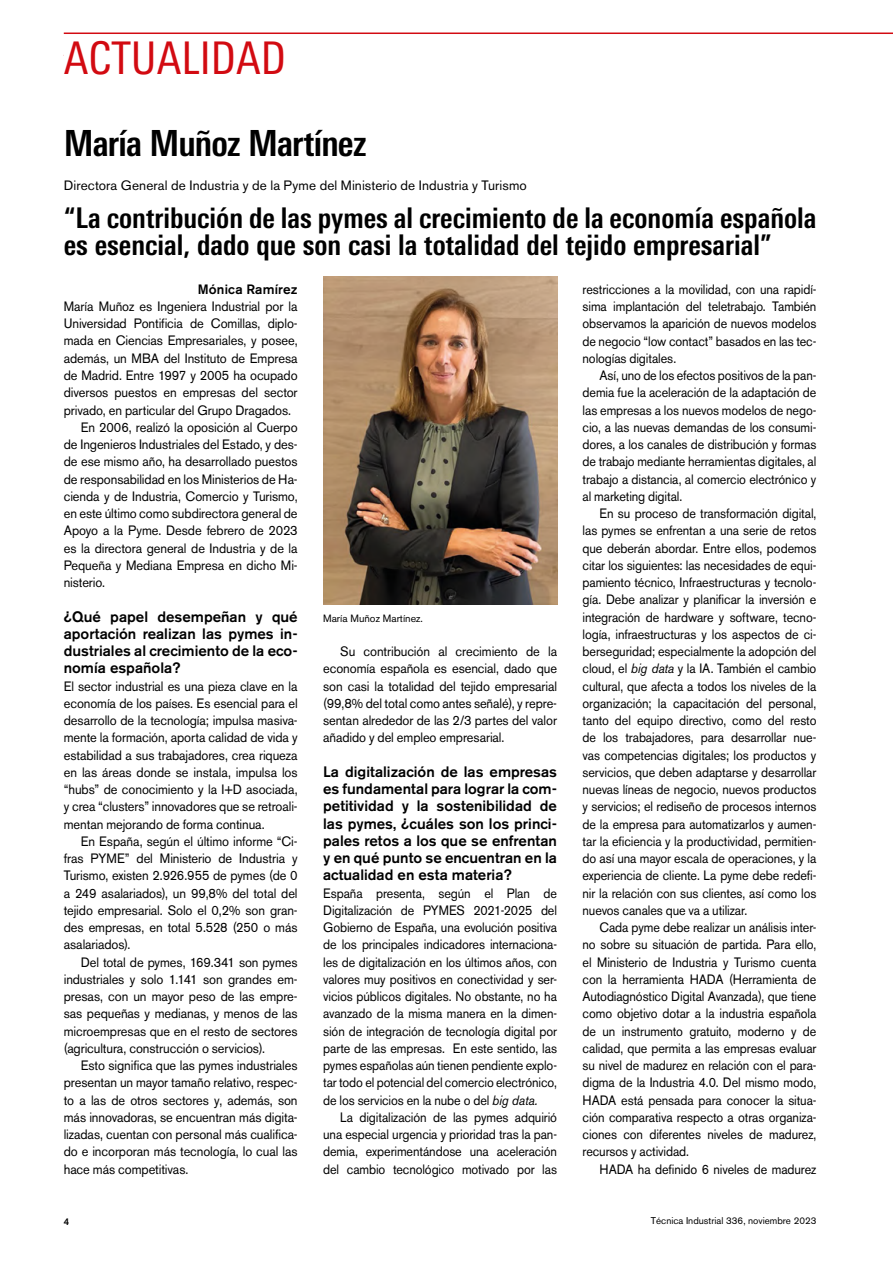
<style>
.page{position:relative;width:893px;height:1263px;background:#fff}
.page>*{position:absolute;margin:0;border:0;box-sizing:border-box;transform-origin:0 0}
.t1{font:condensed 45px "LT Univers";color:#d20a11}
.t2{font:700 condensed 36px "LT Univers";letter-spacing:-.025em;color:#000}
.t3{font:700 condensed 28.5px/27px "LT Univers";color:#000}
.t4{font:condensed 18px "LT Univers";color:#d20a11}
.t5{font:500 15px/17.2px "Akzidenz Grotesk BE";color:#000;text-align:justify}
.t6{font:13.5px/17.2px "Akzidenz Grotesk BE";letter-spacing:-.005em;color:#000;text-align:justify;scale:.93 1}
.t7{font:13.5px/17.2px "Akzidenz Grotesk BE";letter-spacing:-.005em;color:#000;text-align:justify;scale:.95 1}
.t8{font:13.5px "Akzidenz Grotesk BE";letter-spacing:-.005em;color:#000}
.t9{font:500 13.5px "Akzidenz Grotesk BE";letter-spacing:.01em;color:#000}
.t10{font:10.5px "Akzidenz Grotesk BE";color:#000}
.t11{font:9.75px "Akzidenz Grotesk BE";color:#000}
.t12{font:500 9.75px "Akzidenz Grotesk BE";color:#000}
.s1{font-style:italic}
</style>
<div class="page">
<hr style="left:64px;top:33px;width:829px;height:1px;background:#d20a11">
<img style="left:323px;top:276px;width:234px;height:328px">
<h1 class="t1" style="left:64px;top:32px;width:224px">ACTUALIDAD</h1>
<h3 class="t4" style="left:64px;top:39px;width:90px">ACTUALIDAD</h3>
<h2 class="t2" style="left:64px;top:122px;width:304px">María Muñoz Martínez</h2>
<p class="t8" style="left:64px;top:177px;width:465px">Directora General de Industria y de la Pyme del Ministerio de Industria y Turismo</p>
<h3 class="t3" style="left:64px;top:204px;width:754px">“La contribución de las pymes al crecimiento de la economía española es esencial, dado que son casi la totalidad del tejido empresarial”</h3>
<p class="t9" style="left:198px;top:281px;width:101px">Mónica Ramírez</p>
<p class="t7" style="left:64px;top:298px;width:248px">María Muñoz es Ingeniera Industrial por la</p>
<p class="t7" style="left:64px;top:315px;width:248px">Universidad Pontificia de Comillas, diplo-</p>
<p class="t7" style="left:64px;top:332px;width:248px">mada en Ciencias Empresariales, y posee,</p>
<p class="t7" style="left:64px;top:349px;width:248px">además, un MBA del Instituto de Empresa</p>
<p class="t7" style="left:64px;top:367px;width:248px">de Madrid. Entre 1997 y 2005 ha ocupado</p>
<p class="t7" style="left:64px;top:384px;width:248px">diversos puestos en empresas del sector</p>
<p class="t7" style="left:64px;top:401px;width:241px">privado, en particular del Grupo Dragados.</p>
<p class="t7" style="left:81px;top:418px;width:230px">En 2006, realizó la oposición al Cuerpo</p>
<p class="t7" style="left:64px;top:436px;width:248px">de Ingenieros Industriales del Estado, y des-</p>
<p class="t7" style="left:64px;top:453px;width:248px">de ese mismo año, ha desarrollado puestos</p>
<p class="t7" style="left:64px;top:470px;width:248px">de responsabilidad en los Ministerios de Ha-</p>
<p class="t7" style="left:64px;top:487px;width:248px">cienda y de Industria, Comercio y Turismo,</p>
<p class="t7" style="left:64px;top:505px;width:248px">en este último como subdirectora general de</p>
<p class="t7" style="left:64px;top:522px;width:248px">Apoyo a la Pyme. Desde febrero de 2023</p>
<p class="t7" style="left:64px;top:539px;width:248px">es la directora general de Industria y de la</p>
<p class="t7" style="left:64px;top:556px;width:248px">Pequeña y Mediana Empresa en dicho Mi-</p>
<p class="t7" style="left:64px;top:574px;width:45px">nisterio.</p>
<p class="t5" style="left:64px;top:607px;width:235px">¿Qué papel desempeñan y qué aportación realizan las pymes in&shy;dustriales al crecimiento de la eco&shy;nomía española?</p>
<p class="t7" style="left:64px;top:677px;width:248px">El sector industrial es una pieza clave en la economía de los países. Es esencial para el desarrollo de la tecnología; impulsa masiva&shy;mente la formación, aporta calidad de vida y estabilidad a sus trabajadores, crea riqueza en las áreas donde se instala, impulsa los “hubs” de conocimiento y la I+D asociada, y crea “clusters” innovadores que se retroali&shy;mentan mejorando de forma continua.</p>
<p class="t7" style="left:64px;top:832px;width:248px;text-indent:17px">En España, según el último informe “Ci&shy;fras PYME” del Ministerio de Industria y Turismo, existen 2.926.955 de pymes (de 0 a 249 asalariados), un 99,8% del total del tejido empresarial. Solo el 0,2% son gran&shy;des empresas, en total 5.528 (250 o más asalariados).</p>
<p class="t7" style="left:64px;top:953px;width:248px;text-indent:17px">Del total de pymes, 169.341 son pymes industriales y solo 1.141 son grandes em&shy;presas, con un mayor peso de las empre&shy;sas pequeñas y medianas, y menos de las microempresas que en el resto de sectores (agricultura, construcción o servicios).</p>
<p class="t7" style="left:64px;top:1057px;width:248px;text-indent:17px">Esto significa que las pymes industriales presentan un mayor tamaño relativo, respec&shy;to a las de otros sectores y, además, son más innovadoras, se encuentran más digita&shy;lizadas, cuentan con personal más cualifica&shy;do e incorporan más tecnología, lo cual las hace más competitivas.</p>
<p class="t6" style="left:583px;top:280px;width:253px">restricciones a la movilidad, con una rapidí&shy;sima implantación del teletrabajo. También observamos la aparición de nuevos modelos de negocio “low contact” basados en las tec&shy;nologías digitales.</p>
<p class="t6" style="left:583px;top:367px;width:253px;text-indent:17px">Así, uno de los efectos positivos de la pan&shy;demia fue la aceleración de la adaptación de las empresas a los nuevos modelos de nego&shy;cio, a las nuevas demandas de los consumi&shy;dores, a los canales de distribución y formas de trabajo mediante herramientas digitales, al trabajo a distancia, al comercio electrónico y al marketing digital.</p>
<p class="t6" style="left:583px;top:505px;width:253px;text-indent:17px">En su proceso de transformación digital, las pymes se enfrentan a una serie de retos que deberán abordar. Entre ellos, podemos citar los siguientes: las necesidades de equi&shy;pamiento técnico, Infraestructuras y tecnolo&shy;gía. Debe analizar y planificar la inversión e integración de hardware y software, tecno&shy;logía, infraestructuras y los aspectos de ci&shy;berseguridad; especialmente la adopción del cloud, el <span class="s1">big data</span> y la IA. También el cambio cultural, que afecta a todos los niveles de la organización; la capacitación del personal, tanto del equipo directivo, como del resto de los trabajadores, para desarrollar nue&shy;vas competencias digitales; los productos y servicios, que deben adaptarse y desarrollar nuevas líneas de negocio, nuevos productos y servicios; el rediseño de procesos internos de la empresa para automatizarlos y aumen&shy;tar la eficiencia y la productividad, permitien&shy;do así una mayor escala de operaciones, y la experiencia de cliente. La pyme debe redefi&shy;nir la relación con sus clientes, así como los nuevos canales que va a utilizar.</p>
<p class="t6" style="left:583px;top:919px;width:253px;text-indent:17px">Cada pyme debe realizar un análisis inter&shy;no sobre su situación de partida. Para ello, el Ministerio de Industria y Turismo cuenta con la herramienta HADA (Herramienta de Autodiagnóstico Digital Avanzada), que tiene como objetivo dotar a la industria española de un instrumento gratuito, moderno y de calidad, que permita a las empresas evaluar su nivel de madurez en relación con el para&shy;digma de la Industria 4.0. Del mismo modo, HADA está pensada para conocer la situa&shy;ción comparativa respecto a otras organiza&shy;ciones con diferentes niveles de madurez, recursos y actividad.</p>
<p class="t6" style="left:600px;top:1160px;width:235px">HADA ha definido 6 niveles de madurez</p>
<p class="t10" style="left:323px;top:612px;width:101px">María Muñoz Martínez.</p>
<p class="t7" style="left:323px;top:643px;width:248px;text-indent:17px">Su contribución al crecimiento de la economía española es esencial, dado que son casi la totalidad del tejido empresarial (99,8% del total como antes señalé), y repre&shy;sentan alrededor de las 2/3 partes del valor añadido y del empleo empresarial.</p>
<p class="t5" style="left:323px;top:763px;width:235px">La digitalización de las empresas es fundamental para lograr la com&shy;petitividad y la sostenibilidad de las pymes, ¿cuáles son los princi&shy;pales retos a los que se enfrentan y en qué punto se encuentran en la actualidad en esta materia?</p>
<p class="t6" style="left:323px;top:884px;width:253px">España presenta, según el Plan de Digitalización de PYMES 2021-2025 del Gobierno de España, una evolución positiva de los principales indicadores internaciona&shy;les de digitalización en los últimos años, con valores muy positivos en conectividad y ser&shy;vicios públicos digitales. No obstante, no ha avanzado de la misma manera en la dimen&shy;sión de integración de tecnología digital por parte de las empresas. En este sentido, las pymes españolas aún tienen pendiente explo&shy;tar todo el potencial del comercio electrónico, de los servicios en la nube o del <span class="s1">big data.</span></p>
<p class="t6" style="left:323px;top:1108px;width:253px;text-indent:17px">La digitalización de las pymes adquirió una especial urgencia y prioridad tras la pan&shy;demia, experimentándose una aceleración del cambio tecnológico motivado por las</p>
<p class="t12" style="left:64px;top:1216px;width:7px">4</p>
<p class="t11" style="left:651px;top:1214px;width:167px">Técnica Industrial 336, noviembre 2023</p>
</div>
